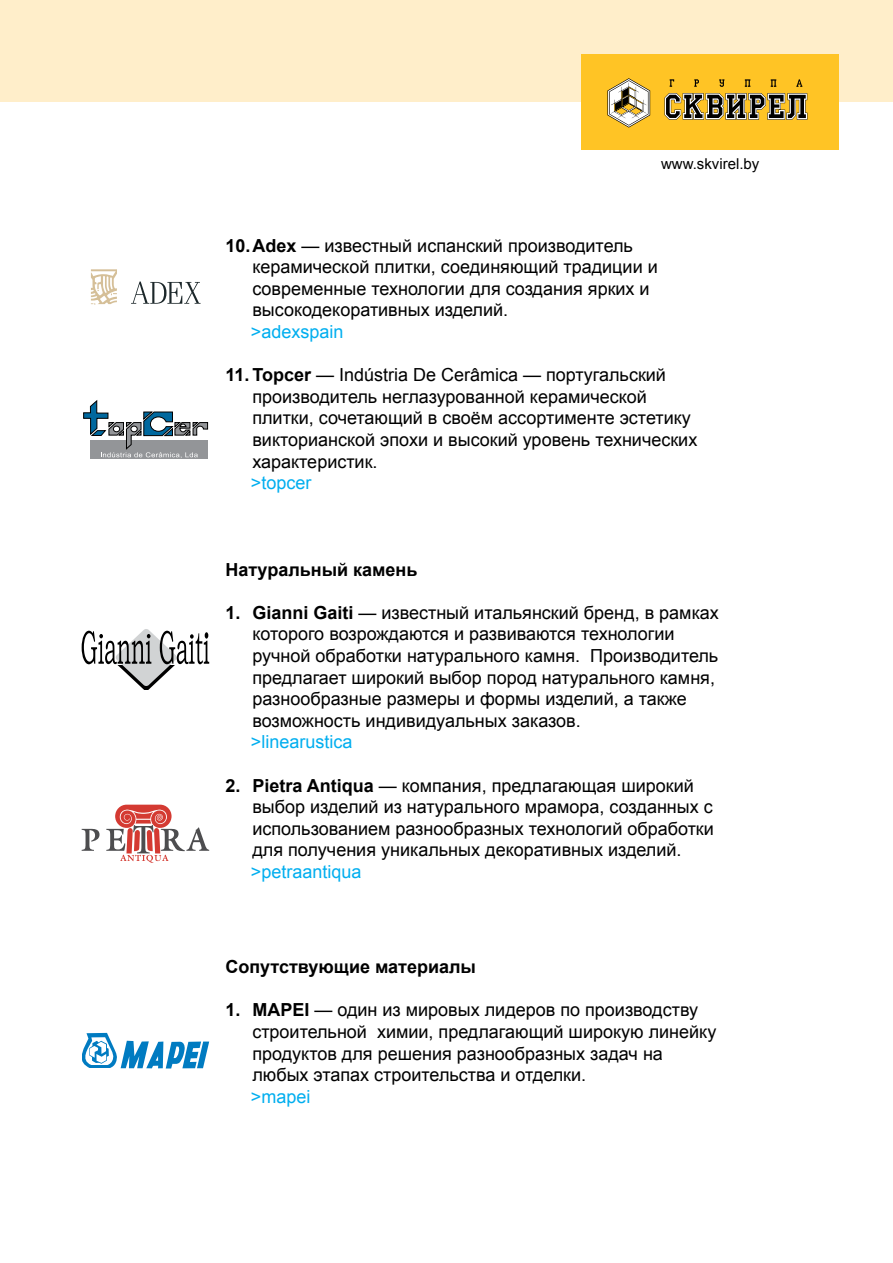
<style>
.page{position:relative;width:893px;height:1263px;background:#fff}
.page>*{position:absolute;margin:0;border:0;box-sizing:border-box;transform-origin:0 0}
.t1{font:18px/21.6px "Arial";color:#000}
.t2{font:18px "Arial";color:#00aeef}
.t3{font:700 18px "Arial";color:#000}
.t4{font:15px "Arial";color:#000}
.s1{font-weight:700}
</style>
<div class="page">
<div style="left:0;top:0;width:893px;height:102px;background:#ffeeca"></div>
<div style="left:582px;top:54px;width:257px;height:95px;background:#ffc425"></div>
<svg style="left:607px;top:78px;width:43px;height:50px"></svg>
<svg style="left:670px;top:79px;width:4px;height:8px"></svg>
<svg style="left:694px;top:79px;width:5px;height:8px"></svg>
<svg style="left:719px;top:79px;width:5px;height:8px"></svg>
<svg style="left:745px;top:79px;width:5px;height:8px"></svg>
<svg style="left:771px;top:79px;width:5px;height:8px"></svg>
<svg style="left:796px;top:79px;width:6px;height:8px"></svg>
<svg style="left:664px;top:93px;width:143px;height:27px"></svg>
<svg style="left:91px;top:269px;width:26px;height:36px"></svg>
<svg style="left:131px;top:281px;width:70px;height:23px"></svg>
<div style="left:90px;top:440px;width:118px;height:19px;background:#939598"></div>
<svg style="left:83px;top:400px;width:125px;height:58px"></svg>
<svg style="left:82px;top:629px;width:127px;height:60px"></svg>
<svg style="left:82px;top:1033px;width:127px;height:35px"></svg>
<svg style="left:82px;top:829px;width:17px;height:22px"></svg>
<svg style="left:106px;top:805px;width:103px;height:57px"></svg>
<p class="t4" style="left:661px;top:154px;width:100px">www.skvirel.by</p>
<p class="t1" style="left:252px;top:235px;width:407px;text-indent:-27px"><span class="s1">10.Adex</span> — известный испанский производитель керамической плитки, соединяющий традиции и современные технологии для создания ярких и высокодекоративных изделий.</p>
<p class="t2" style="left:251px;top:320px;width:94px">&gt;adexspain</p>
<p class="t1" style="left:252px;top:364px;width:446px;text-indent:-27px"><span class="s1">11. Topcer</span> — Indústria De Cerâmica — португальский производитель неглазурованной керамической плитки, сочетающий в своём ассортименте эстетику викторианской эпохи и высокий уровень технических характеристик.</p>
<p class="t2" style="left:251px;top:471px;width:62px">&gt;topcer</p>
<p class="t3" style="left:225px;top:557px;width:194px">Натуральный камень</p>
<p class="t1" style="left:252px;top:602px;width:468px;text-indent:-27px"><span class="s1">1. Gianni Gaiti</span> — известный итальянский бренд, в рамках которого возрождаются и развиваются технологии ручной обработки натурального камня. Производитель предлагает широкий выбор пород натурального камня, разнообразные размеры и формы изделий, а также возможность индивидуальных заказов.</p>
<p class="t2" style="left:251px;top:730px;width:103px">&gt;linearustica</p>
<p class="t1" style="left:252px;top:775px;width:463px;text-indent:-27px"><span class="s1">2. Pietra Antiqua</span> — компания, предлагающая широкий выбор изделий из натурального мрамора, созданных с использованием разнообразных технологий обработки для получения уникальных декоративных изделий.</p>
<p class="t2" style="left:251px;top:860px;width:112px">&gt;petraantiqua</p>
<p class="t3" style="left:225px;top:955px;width:252px">Сопутствующие материалы</p>
<p class="t1" style="left:252px;top:999px;width:465px;text-indent:-27px"><span class="s1">1. MAPEI</span> — один из мировых лидеров по производству строительной химии, предлагающий широкую линейку продуктов для решения разнообразных задач на любых этапах строительства и отделки.</p>
<p class="t2" style="left:251px;top:1085px;width:61px">&gt;mapei</p>
</div>
